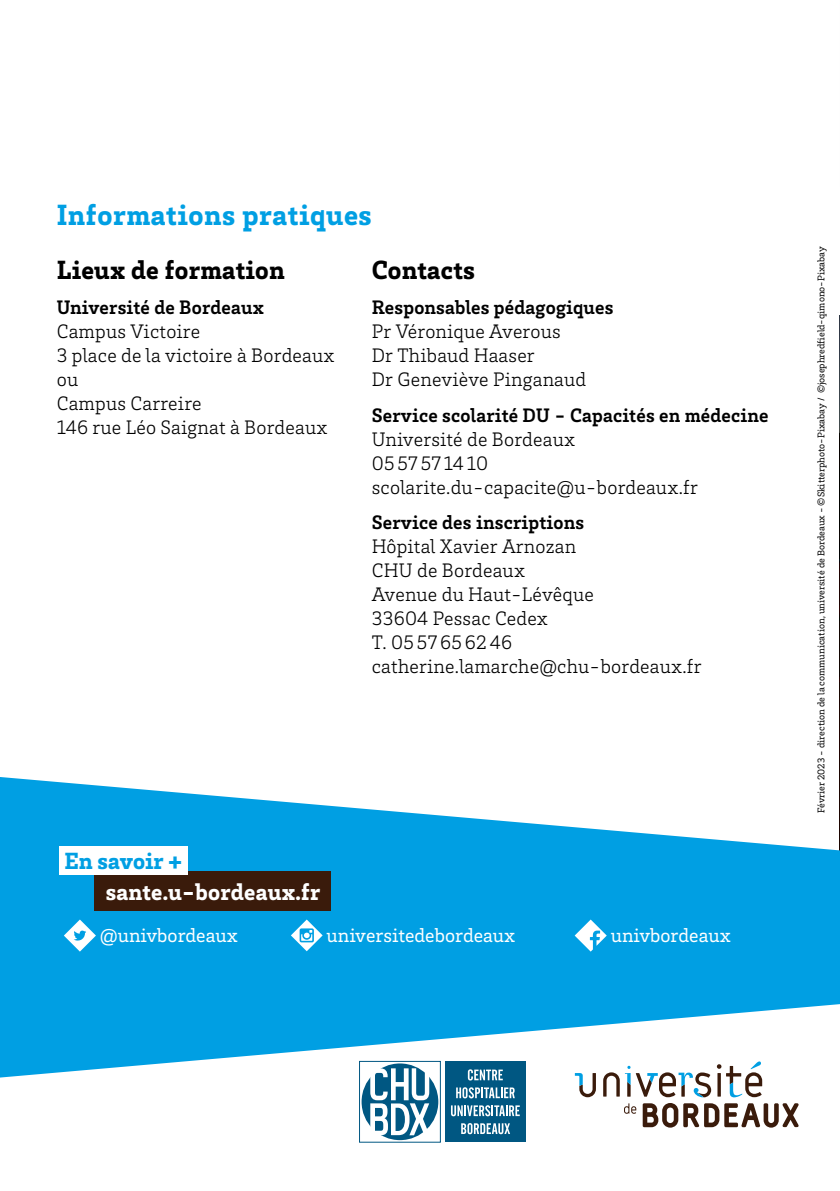
<style>
.page{position:relative;width:840px;height:1191px;background:#fff}
.page>*{position:absolute;margin:0;border:0;box-sizing:border-box;transform-origin:0 0}
.t1{font:900 30px "Brix Slab";letter-spacing:.02em;color:#009fe3}
.t2{font:900 27px "Brix Slab";letter-spacing:.01em;color:#000}
.t3{font:900 24px "Brix Slab";letter-spacing:.01em;color:#fff}
.t4{font:900 24px "Brix Slab";color:#009fe3}
.t5{font:300 20px/24px "Brix Slab";letter-spacing:.01em;color:#000}
.t6{font:700 20px "Brix Slab";letter-spacing:.01em;color:#000}
.t7{font:20px "Brix Slab";color:#fff}
.t8{font:10px "Brix Slab";color:#000}
</style>
<div class="page">
<img style="left:839px;top:315px;width:1px;height:689px">
<svg style="left:0;top:777px;width:839px;height:152px;fill:#009fe3"></svg>
<svg style="left:0;top:929px;width:839px;height:149px;fill:#009fe3"></svg>
<div style="left:94px;top:871px;width:237px;height:40px;background:#3a1b0b"></div>
<svg style="left:64px;top:919px;width:32px;height:32px"></svg>
<svg style="left:291px;top:919px;width:31px;height:32px"></svg>
<svg style="left:574px;top:919px;width:32px;height:32px"></svg>
<div style="left:59px;top:846px;width:128px;height:29px;background:#fff"></div>
<div style="left:555px;top:1044px;width:267px;height:107px;background:#fff"></div>
<svg style="left:574px;top:1073px;width:21px;height:24px"></svg>
<svg style="left:603px;top:1065px;width:107px;height:32px"></svg>
<svg style="left:716px;top:1061px;width:45px;height:36px"></svg>
<svg style="left:642px;top:1103px;width:156px;height:24px"></svg>
<svg style="left:624px;top:1103px;width:12px;height:10px"></svg>
<div style="left:355px;top:1056px;width:175px;height:90px;background:#fff"></div>
<div style="left:444px;top:1061px;width:81px;height:81px;background:#005782"></div>
<svg style="left:467px;top:1069px;width:35px;height:11px"></svg>
<svg style="left:456px;top:1087px;width:58px;height:11px"></svg>
<svg style="left:451px;top:1105px;width:68px;height:11px"></svg>
<svg style="left:461px;top:1123px;width:49px;height:11px"></svg>
<div style="left:359px;top:1061px;width:81px;height:81px;border:1px solid #005782"></div>
<div style="left:361px;top:1063px;width:77px;height:77px;background:#005782;border-radius:50%"></div>
<svg style="left:370px;top:1068px;width:59px;height:67px"></svg>
<h1 class="t1" style="left:57px;top:195px;width:316px">Informations pratiques</h1>
<h2 class="t2" style="left:57px;top:252px;width:229px">Lieux de formation</h2>
<p class="t6" style="left:57px;top:294px;width:209px">Université de Bordeaux</p>
<p class="t5" style="left:57px;top:319px;width:279px">Campus Victoire<br>3 place de la victoire à Bordeaux ou<br>Campus Carreire<br>146 rue Léo Saignat à Bordeaux</p>
<h2 class="t2" style="left:371px;top:252px;width:105px">Contacts</h2>
<p class="t6" style="left:371px;top:294px;width:243px">Responsables pédagogiques</p>
<p class="t5" style="left:371px;top:319px;width:216px">Pr Véronique Averous<br>Dr Thibaud Haaser<br>Dr Geneviève Pinganaud</p>
<p class="t6" style="left:371px;top:402px;width:398px">Service scolarité DU - Capacités en médecine</p>
<p class="t5" style="left:371px;top:426px;width:327px">Université de Bordeaux<br>05 57 57 14 10 scolarite.du-capacite@u-bordeaux.fr</p>
<p class="t6" style="left:371px;top:509px;width:214px">Service des inscriptions</p>
<p class="t5" style="left:371px;top:534px;width:331px">Hôpital Xavier Arnozan<br>CHU de Bordeaux<br>Avenue du Haut-Lévêque<br>33604 Pessac Cedex<br>T. 05 57 65 62 46 catherine.lamarche@chu-bordeaux.fr</p>
<p class="t4" style="left:64px;top:845px;width:119px">En savoir +</p>
<p class="t3" style="left:106px;top:876px;width:216px">sante.u-bordeaux.fr</p>
<p class="t7" style="left:100px;top:922px;width:139px">@univbordeaux</p>
<p class="t7" style="left:326px;top:922px;width:190px">universitedebordeaux</p>
<p class="t7" style="left:610px;top:922px;width:121px">univbordeaux</p>
<p class="t8" style="left:814px;top:813px;width:568px;rotate:-90deg">Février 2023 - direction de la communication, université de Bordeaux - ©Skitterphoto-Pixabay / ©josephredfield-qimono-Pixabay</p>
</div>
